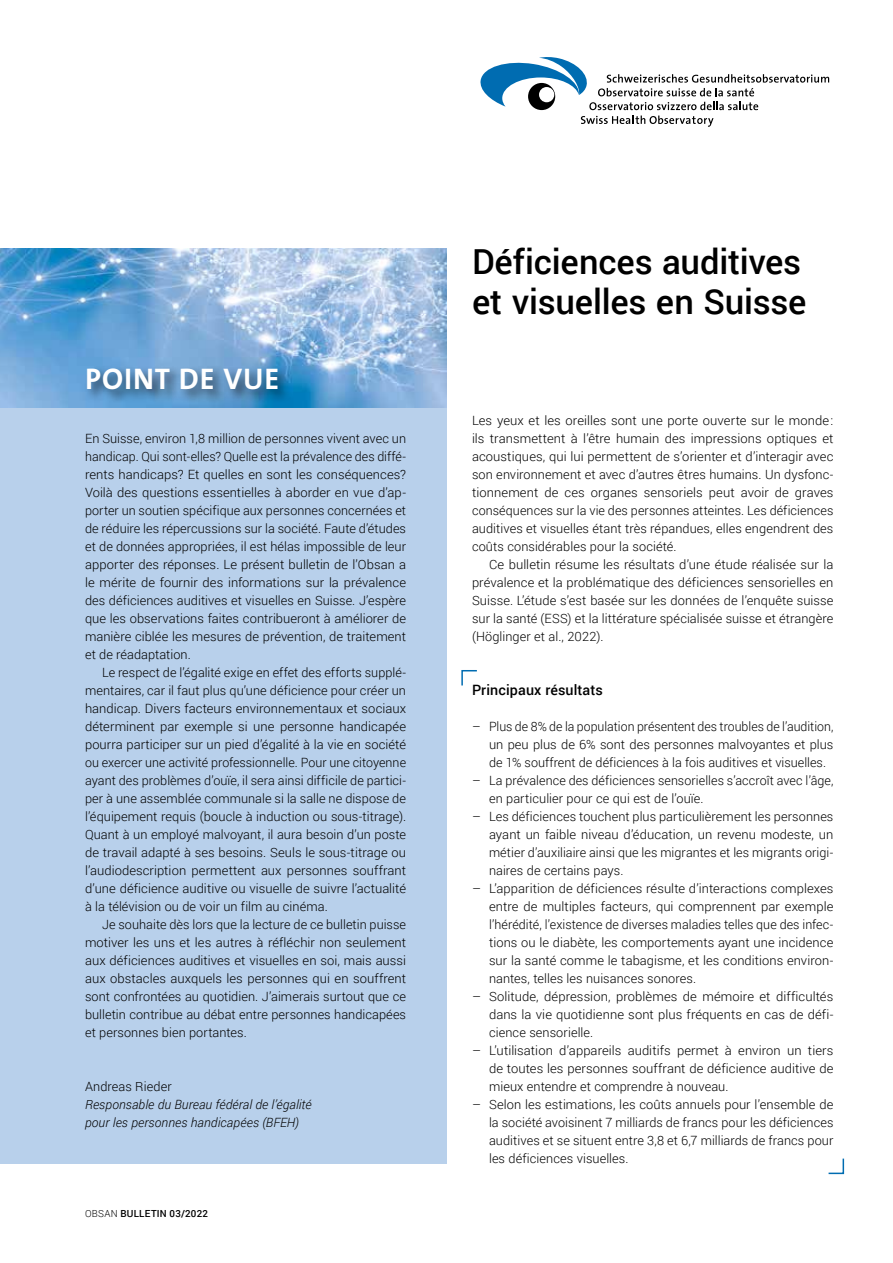
<style>
.page{position:relative;width:893px;height:1263px;background:#fff}
.page>*{position:absolute;margin:0;border:0;box-sizing:border-box;transform-origin:0 0}
.TS_Titel{font:500 34.5px/40.5px "Roboto";letter-spacing:-.005em;color:#000}
.Point_de_vue_F{font:700 30px "The Sans OT7";letter-spacing:.03em;color:#fff}
.Untertitel_2_fett{font:500 14.25px "Roboto";letter-spacing:.01em;color:#000}
.Grundtext_F{font:300 12.75px/18px "Roboto";letter-spacing:.005em;color:#000;text-align:justify}
.Grundtext_Einzug_F{font:300 12.75px/18px "Roboto";letter-spacing:.005em;color:#000;text-align:justify}
.Grundtext_F-2{font:italic 300 12.75px/18px "Roboto";letter-spacing:.01em;color:#000}
.Kopf-Fuss-Zeile_Pagi{font:500 9.75px "Roboto";letter-spacing:.03em;color:#000}
.s1{font-weight:300}
</style>
<div class="page">
<svg style="left:581px;top:116px;width:132px;height:11px"></svg>
<svg style="left:480px;top:57px;width:349px;height:53px"></svg>
<div style="left:0;top:389px;width:446px;height:774px;background:#b8d0eb"></div>
<img style="left:0;top:249px;width:446px;height:158px">
<div style="left:85px;top:365px;width:208px;height:39px;background:#000;opacity:.6"></div>
<svg style="left:461px;top:670px;width:16px;height:16px"></svg>
<svg style="left:828px;top:1158px;width:17px;height:17px"></svg>
<p class="Point_de_vue_F" style="left:85px;top:359px;width:195px">POINT DE VUE</p>
<p class="Grundtext_F" style="left:85px;top:429px;width:323px">En Suisse, environ 1,8 million de personnes vivent avec un handicap. Qui sont-elles? Quelle est la prévalence des diffé&shy;rents handicaps? Et quelles en sont les conséquences?<br>Voilà des questions essentielles à aborder en vue d’ap&shy;porter un soutien spécifique aux personnes concernées et de réduire les répercussions sur la société. Faute d’études et de données appropriées, il est hélas impossible de leur apporter des réponses. Le présent bulletin de l’Obsan a le mérite de fournir des informations sur la prévalence des déficiences auditives et visuelles en Suisse. J’espère que les observations faites contribueront à améliorer de manière ciblée les mesures de prévention, de traitement et de réadaptation.</p>
<p class="Grundtext_Einzug_F" style="left:85px;top:663px;width:323px;text-indent:17px">Le respect de l’égalité exige en effet des efforts supplé&shy;mentaires, car il faut plus qu’une déficience pour créer un handicap. Divers facteurs environnementaux et sociaux déterminent par exemple si une personne handicapée pourra participer sur un pied d’égalité à la vie en société ou exercer une activité professionnelle. Pour une citoyenne ayant des problèmes d’ouïe, il sera ainsi difficile de partici&shy;per à une assemblée communale si la salle ne dispose de l’équipement requis (boucle à induction ou sous-titrage).<br>Quant à un employé malvoyant, il aura besoin d’un poste de travail adapté à ses besoins. Seuls le sous-titrage ou l’audiodescription permettent aux personnes souffrant d’une déficience auditive ou visuelle de suivre l’actualité à la télévision ou de voir un film au cinéma.</p>
<p class="Grundtext_Einzug_F" style="left:85px;top:915px;width:323px;text-indent:17px">Je souhaite dès lors que la lecture de ce bulletin puisse motiver les uns et les autres à réfléchir non seulement aux déficiences auditives et visuelles en soi, mais aussi aux obstacles auxquels les personnes qui en souffrent sont confrontées au quotidien. J’aimerais surtout que ce bulletin contribue au débat entre personnes handicapées et personnes bien portantes.</p>
<p class="Grundtext_F" style="left:85px;top:1077px;width:88px">Andreas Rieder</p>
<p class="Grundtext_F-2" style="left:85px;top:1095px;width:228px">Responsable du Bureau fédéral de l’égalité pour les personnes handicapées (BFEH)</p>
<p class="Kopf-Fuss-Zeile_Pagi" style="left:85px;top:1207px;width:125px"><span class="s1">OBSAN</span> BULLETIN 03/2022</p>
<h1 class="TS_Titel" style="left:472px;top:240px;width:336px">Déficiences auditives et visuelles en Suisse</h1>
<p class="Grundtext_F" style="left:472px;top:411px;width:363px">Les yeux et les oreilles sont une porte ouverte sur le monde: ils transmettent à l’être humain des impressions optiques et acoustiques, qui lui permettent de s’orienter et d’interagir avec son environnement et avec d’autres êtres humains. Un dysfonc&shy;tionnement de ces organes sensoriels peut avoir de graves conséquences sur la vie des personnes atteintes. Les déficiences auditives et visuelles étant très répandues, elles engendrent des coûts considérables pour la société.</p>
<p class="Grundtext_Einzug_F" style="left:472px;top:555px;width:363px;text-indent:17px">Ce bulletin résume les résultats d’une étude réalisée sur la prévalence et la problématique des déficiences sensorielles en Suisse. L’étude s’est basée sur les données de l’enquête suisse sur la santé (ESS) et la littérature spécialisée suisse et étrangère (Höglinger et al., 2022).</p>
<h4 class="Untertitel_2_fett" style="left:472px;top:680px;width:132px">Principaux résultats</h4>
<p class="Grundtext_F" style="left:489px;top:717px;width:346px;text-indent:-17px">– Plus de 8% de la population présentent des troubles de l’audition, un peu plus de 6% sont des personnes malvoyantes et plus de 1% souffrent de déficiences à la fois auditives et visuelles.</p>
<p class="Grundtext_F" style="left:489px;top:771px;width:346px;text-indent:-17px">– La prévalence des déficiences sensorielles s’accroît avec l’âge, en particulier pour ce qui est de l’ouïe.</p>
<p class="Grundtext_F" style="left:489px;top:807px;width:346px;text-indent:-17px">– Les déficiences touchent plus particulièrement les personnes ayant un faible niveau d’éducation, un revenu modeste, un métier d’auxiliaire ainsi que les migrantes et les migrants origi&shy;naires de certains pays.</p>
<p class="Grundtext_F" style="left:489px;top:879px;width:346px;text-indent:-17px">– L’apparition de déficiences résulte d’interactions complexes entre de multiples facteurs, qui comprennent par exemple l’hérédité, l’existence de diverses maladies telles que des infec&shy;tions ou le diabète, les comportements ayant une incidence sur la santé comme le tabagisme, et les conditions environ&shy;nantes, telles les nuisances sonores.</p>
<p class="Grundtext_F" style="left:489px;top:987px;width:346px;text-indent:-17px">– Solitude, dépression, problèmes de mémoire et difficultés dans la vie quotidienne sont plus fréquents en cas de défi&shy;cience sensorielle.</p>
<p class="Grundtext_F" style="left:489px;top:1041px;width:346px;text-indent:-17px">– L’utilisation d’appareils auditifs permet à environ un tiers de toutes les personnes souffrant de déficience auditive de mieux entendre et comprendre à nouveau.</p>
<p class="Grundtext_F" style="left:489px;top:1095px;width:346px;text-indent:-17px">– Selon les estimations, les coûts annuels pour l’ensemble de la société avoisinent 7 milliards de francs pour les déficiences auditives et se situent entre 3,8 et 6,7 milliards de francs pour les déficiences visuelles.</p>
</div>
